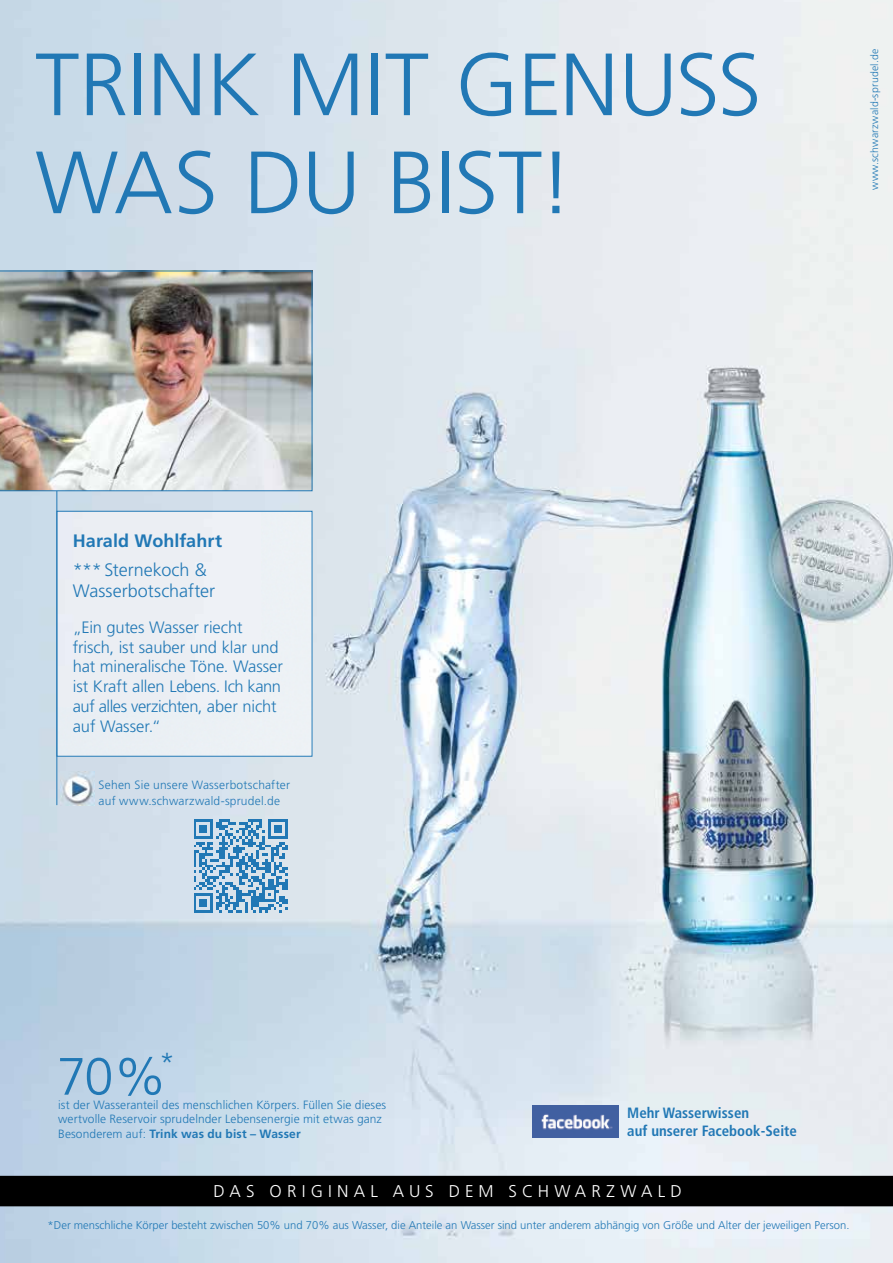
<style>
.page{position:relative;width:893px;height:1263px;background:#fff}
.page>*{position:absolute;margin:0;border:0;box-sizing:border-box;transform-origin:0 0}
.t1{font:300 88.2px/97.9px "Frutiger";letter-spacing:-.005em;color:#2178b5}
.t2{font:300 52.5px "Frutiger";color:#2178b5}
.t3{font:300 18px/21px "Frutiger";color:#2178b5}
.t4{font:700 18px "Frutiger";letter-spacing:.005em;color:#2178b5}
.t5{font:300 17.1px "Frutiger";letter-spacing:.305em;color:#fff}
.t6{font:300 16.5px/19.8px "Frutiger";letter-spacing:-.01em;color:#2178b5}
.t7{font:700 condensed 14.85px/17.9px "Frutiger";color:#2178b5}
.t8{font:300 12px/14.4px "Frutiger";letter-spacing:.01em;color:#2178b5}
.t9{font:300 11.25px "Frutiger";color:#2178b5}
.t10{font:300 10.5px "Frutiger";letter-spacing:.02em;color:#2178b5}
.s1{font-weight:700}
</style>
<div class="page">
<img style="left:0;top:0;width:893px;height:1263px">
<div style="left:0;top:1176px;width:893px;height:30px;background:#000"></div>
<img style="left:533px;top:1105px;width:86px;height:33px">
<div style="left:59px;top:513px;width:251px;height:241px;background:#ebeff4"></div>
<img style="left:61px;top:771px;width:34px;height:34px">
<img style="left:0;top:271px;width:312px;height:220px">
<hr style="left:57px;top:491px;width:1px;height:314px;background:#2178b5">
<img style="left:195px;top:819px;width:92px;height:94px">
<h1 class="t1" style="left:35px;top:37px;width:728px">TRINK MIT GENUSS<br>WAS DU BIST!</h1>
<p class="t10" style="left:869px;top:190px;width:143px;rotate:-90deg">www.schwarzwald-sprudel.de</p>
<h3 class="t4" style="left:73px;top:530px;width:151px">Harald Wohlfahrt</h3>
<h3 class="t3" style="left:73px;top:559px;width:144px">*** Sternekoch &amp;<br>Wasserbotschafter</h3>
<h3 class="t6" style="left:73px;top:617px;width:212px">„Ein gutes Wasser riecht frisch, ist sauber und klar und hat mineralische Töne. Wasser ist Kraft allen Lebens. Ich kann auf alles verzichten, aber nicht auf Wasser.“</h3>
<p class="t8" style="left:99px;top:776px;width:193px;line-height:16.5px">Sehen Sie unsere Wasserbotschafter auf www.schwarzwald-sprudel.de</p>
<h2 class="t2" style="left:57px;top:1047px;width:119px">70%<sup>*</sup></h2>
<p class="t8" style="left:58px;top:1098px;width:330px">ist der Wasseranteil des menschlichen Körpers. Füllen Sie dieses wertvolle Reservoir sprudelnder Lebensenergie mit etwas ganz<br>Besonderem auf: <span class="s1">Trink was du bist – Wasser</span></p>
<p class="t7" style="left:627px;top:1104px;width:171px">Mehr Wasserwissen<br>auf unserer Facebook-Seite</p>
<h3 class="t5" style="left:213px;top:1181px;width:470px">DAS ORIGINAL AUS DEM SCHWARZWALD</h3>
<p class="t9" style="left:48px;top:1219px;width:803px">*Der menschliche Körper besteht zwischen 50% und 70% aus Wasser, die Anteile an Wasser sind unter anderem abhängig von Größe und Alter der jeweiligen Person.</p>
</div>
